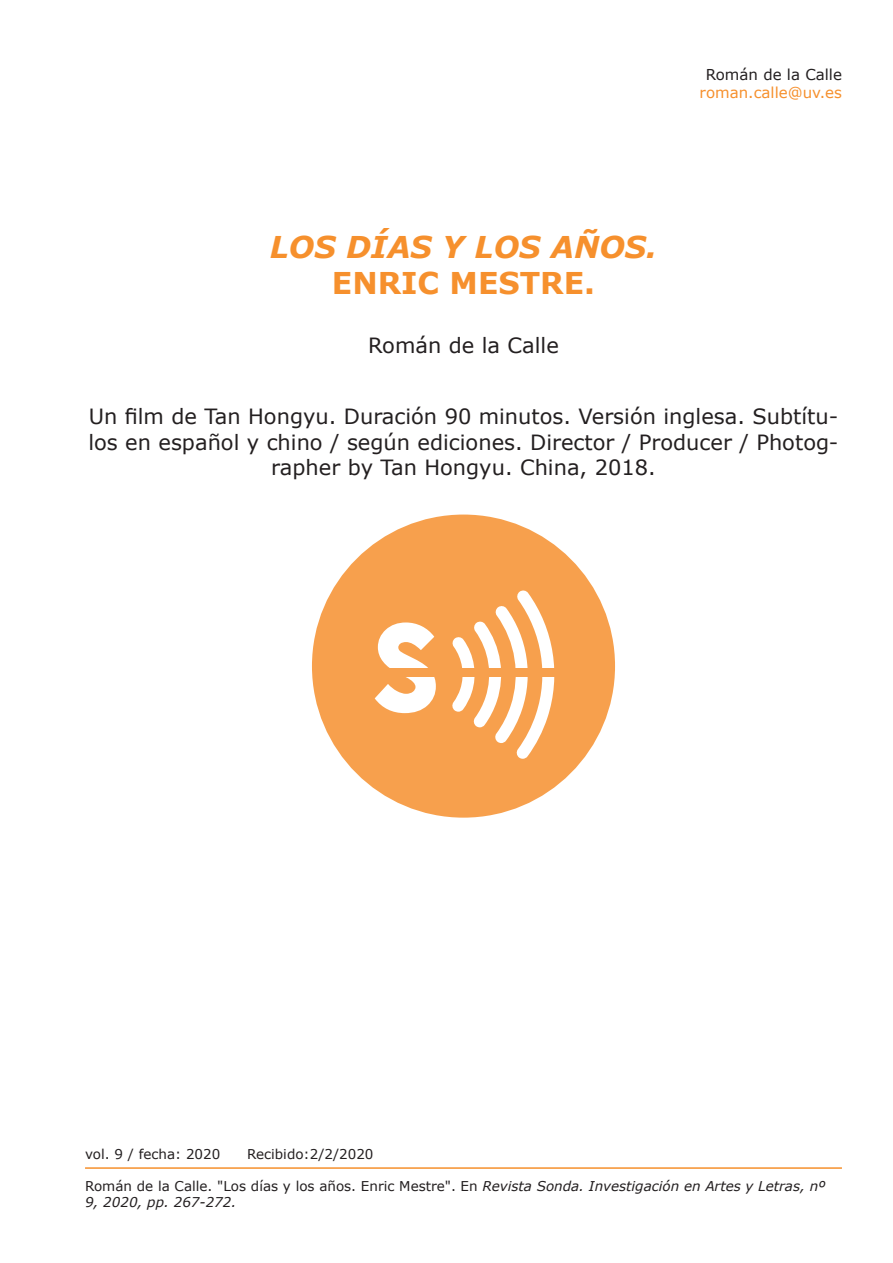
<style>
.page{position:relative;width:893px;height:1263px;background:#fff}
.page>*{position:absolute;margin:0;border:0;box-sizing:border-box;transform-origin:0 0}
.t1{font:italic 700 30px "Verdana";color:#f6902d}
.t2{font:700 30px "Verdana";color:#f6902d}
.t3{font:21px/25.2px "Verdana";color:#231f20;text-align:center}
.t4{font:15px "Verdana";color:#f6902d}
.t5{font:15px "Verdana";color:#231f20}
.t6{font:italic 13.5px/16.2px "Verdana";color:#231f20}
.t7{font:13.5px "Verdana";color:#231f20}
.s1{font-style:normal}
</style>
<div class="page">
<hr style="left:85px;top:1167px;width:757px;height:2px;background:#f6902d">
<div style="left:312px;top:514px;width:303px;height:304px;background:#f7a04d;border-radius:50%"></div>
<svg style="left:375px;top:622px;width:61px;height:91px"></svg>
<svg style="left:452px;top:590px;width:103px;height:169px"></svg>
<div style="left:376px;top:668px;width:184px;height:8px;background:#f7a04d"></div>
<p class="t5" style="left:706px;top:65px;width:138px">Román de la Calle</p>
<p class="t4" style="left:700px;top:83px;width:144px">roman.calle@uv.es</p>
<h1 class="t1" style="left:270px;top:227px;width:389px">LOS DÍAS Y LOS AÑOS.</h1>
<h1 class="t2" style="left:332px;top:263px;width:265px">ENRIC MESTRE.</h1>
<p class="t3" style="left:368px;top:333px;width:192px">Román de la Calle</p>
<p class="t3" style="left:88px;top:404px;width:751px">Un film de Tan Hongyu. Duración 90 minutos. Versión inglesa. Subtítu&shy;los en español y chino / según ediciones. Director / Producer / Photog&shy;rapher by Tan Hongyu. China, 2018.</p>
<p class="t7" style="left:85px;top:1145px;width:137px">vol. 9 / fecha: 2020</p>
<p class="t7" style="left:247px;top:1145px;width:128px">Recibido:2/2/2020</p>
<p class="t6" style="left:85px;top:1178px;width:742px"><span class="s1">Román de la Calle. "Los días y los años. Enric Mestre". En</span> Revista Sonda. Investigación en Artes y Letras, nº<br>9, 2020, pp. 267-272.</p>
</div>
